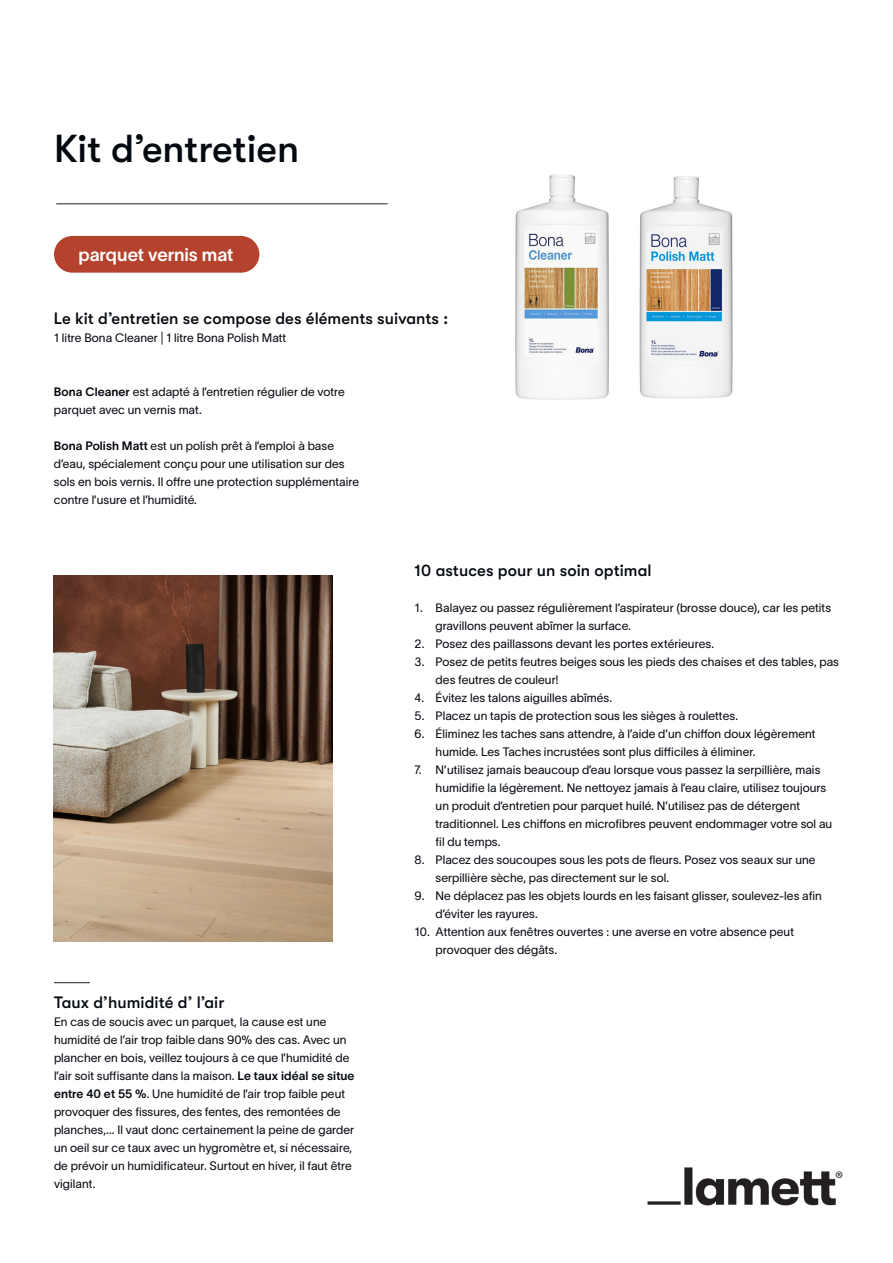
<style>
.page{position:relative;width:893px;height:1263px;background:#fff}
.page>*{position:absolute;margin:0;border:0;box-sizing:border-box;transform-origin:0 0}
.H2_26_30_Walsheim{font:500 39px "GT Walsheim";color:#04080f}
.t1{font:18px "TWK Lausanne 600";letter-spacing:-.005em;color:#fff}
.H4_11_12_Walsheim{font:500 16.5px "GT Walsheim";letter-spacing:.005em;color:#04080f}
.Body_8_12_Lausanne{font:12px/18px "TWK Lausanne 300";letter-spacing:.005em;color:#04080f}
.s1{font-family:"TWK Lausanne"}
.s2{font-family:"TWK Lausanne 600"}
</style>
<div class="page">
<img style="left:639px;top:176px;width:94px;height:223px">
<div style="left:54px;top:236px;width:205px;height:37px;background:#b4422d;border-radius:18px"></div>
<hr style="left:56px;top:203px;width:332px;height:1px;background:#231f20">
<img style="left:54px;top:576px;width:279px;height:366px">
<img style="left:647px;top:1167px;width:196px;height:39px">
<img style="left:515px;top:175px;width:94px;height:224px">
<hr style="left:54px;top:982px;width:36px;height:1px;background:#231f20">
<p class="H2_26_30_Walsheim" style="left:54px;top:127px;width:246px">Kit d’entretien</p>
<p class="t1" style="left:79px;top:242px;width:156px">parquet vernis mat</p>
<p class="H4_11_12_Walsheim" style="left:54px;top:309px;width:396px">Le kit d’entretien se compose des éléments suivants :</p>
<p class="Body_8_12_Lausanne" style="left:54px;top:328px;width:234px">1 litre Bona Cleaner | 1 litre Bona Polish Matt</p>
<p class="Body_8_12_Lausanne" style="left:54px;top:382px;width:292px"><span class="s1">Bona Cleaner</span> est adapté à l’entretien régulier de votre parquet avec un vernis mat.</p>
<p class="Body_8_12_Lausanne" style="left:54px;top:436px;width:307px"><span class="s1">Bona Polish Matt</span> est un polish prêt à l’emploi à base d’eau, spécialement conçu pour une utilisation sur des sols en bois vernis. Il offre une protection supplémentaire contre l’usure et l’humidité.</p>
<p class="H4_11_12_Walsheim" style="left:54px;top:993px;width:172px">Taux d’humidité d’ l’air</p>
<p class="Body_8_12_Lausanne" style="left:54px;top:1012px;width:302px">En cas de soucis avec un parquet, la cause est une humidité de l’air trop faible dans 90% des cas. Avec un plancher en bois, veillez toujours à ce que l’humidité de l’air soit suffisante dans la maison. <span class="s2">Le taux idéal se situe entre 40 et 55 %</span>. Une humidité de l’air trop faible peut provoquer des fissures, des fentes, des remontées de planches,... Il vaut donc certainement la peine de garder un oeil sur ce taux avec un hygromètre et, si nécessaire, de prévoir un humidificateur. Surtout en hiver, il faut être vigilant.</p>
<p class="H4_11_12_Walsheim" style="left:415px;top:561px;width:239px">10 astuces pour un soin optimal</p>
<p class="Body_8_12_Lausanne" style="left:436px;top:598px;width:397px;text-indent:-21px">1. Balayez ou passez régulièrement l’aspirateur (brosse douce), car les petits gravillons peuvent abîmer la surface.</p>
<p class="Body_8_12_Lausanne" style="left:415px;top:634px;width:301px">2. Posez des paillassons devant les portes extérieures.</p>
<p class="Body_8_12_Lausanne" style="left:436px;top:652px;width:405px;text-indent:-21px">3. Posez de petits feutres beiges sous les pieds des chaises et des tables, pas des feutres de couleur!</p>
<p class="Body_8_12_Lausanne" style="left:415px;top:688px;width:199px">4. Évitez les talons aiguilles abîmés.</p>
<p class="Body_8_12_Lausanne" style="left:415px;top:706px;width:325px">5. Placez un tapis de protection sous les sièges à roulettes.</p>
<p class="Body_8_12_Lausanne" style="left:436px;top:724px;width:381px;text-indent:-21px">6. Éliminez les taches sans attendre, à l’aide d’un chiffon doux légèrement humide. Les Taches incrustées sont plus difficiles à éliminer.</p>
<p class="Body_8_12_Lausanne" style="left:436px;top:760px;width:398px;text-indent:-21px">7. N’utilisez jamais beaucoup d’eau lorsque vous passez la serpillière, mais humidifie la légèrement. Ne nettoyez jamais à l’eau claire, utilisez toujours un produit d’entretien pour parquet huilé. N’utilisez pas de détergent traditionnel. Les chiffons en microfibres peuvent endommager votre sol au fil du temps.</p>
<p class="Body_8_12_Lausanne" style="left:436px;top:850px;width:381px;text-indent:-21px">8. Placez des soucoupes sous les pots de fleurs. Posez vos seaux sur une serpillière sèche, pas directement sur le sol.</p>
<p class="Body_8_12_Lausanne" style="left:436px;top:886px;width:388px;text-indent:-21px">9. Ne déplacez pas les objets lourds en les faisant glisser, soulevez-les afin d’éviter les rayures.</p>
<p class="Body_8_12_Lausanne" style="left:436px;top:922px;width:360px;text-indent:-21px">10. Attention aux fenêtres ouvertes : une averse en votre absence peut provoquer des dégâts.</p>
</div>
